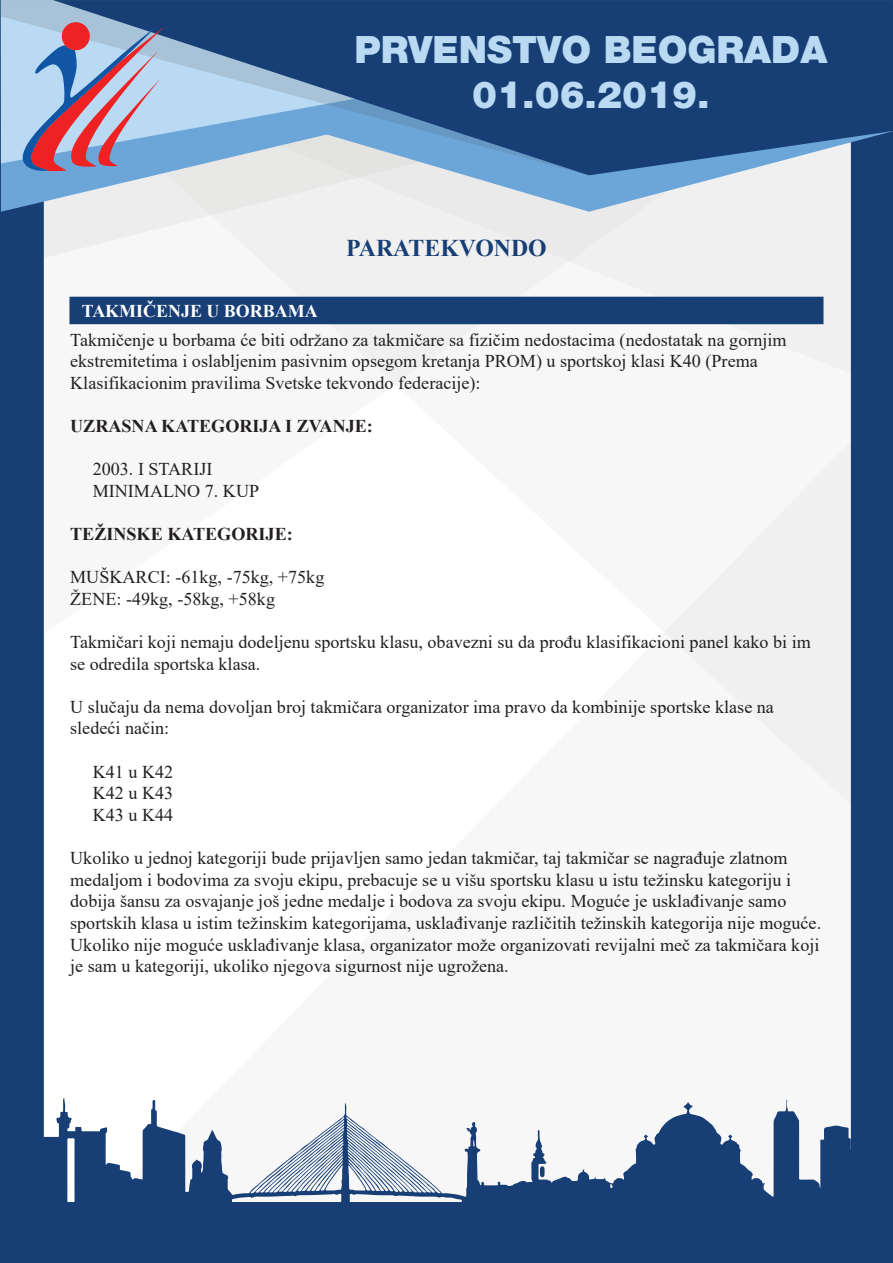
<style>
.page{position:relative;width:893px;height:1263px;background:#fff}
.page>*{position:absolute;margin:0;border:0;box-sizing:border-box;transform-origin:0 0}
.t1{font:900 37.5px/45px "Helvetica Neue LT Com";color:#b9daf2;text-align:center}
.t2{font:700 24px "Times New Roman";color:#173f75}
.t3{font:18px/21.6px "Times New Roman";color:#231f20}
.t4{font:700 18px "Times New Roman";color:#231f20}
.t5{font:700 18px "Times New Roman";color:#fff}
</style>
<div class="page">
<div style="left:1px;top:0;width:892px;height:1263px;background:#173f75"></div>
<div style="left:44px;top:804px;width:64px;height:294px;background:#fff"></div>
<div style="left:108px;top:804px;width:743px;height:294px;background:#f7f7f7"></div>
<div style="left:44px;top:374px;width:807px;height:430px;background:#f7f7f7"></div>
<div style="left:44px;top:212px;width:807px;height:162px;background:#f0f0f0"></div>
<svg style="left:1px;top:175px;width:850px;height:37px;background:#cbdae6"></svg>
<svg style="left:1px;top:0;width:52px;height:175px;background:#adcfe9"></svg>
<svg style="left:53px;top:0;width:840px;height:175px"></svg>
<svg style="left:23px;top:22px;width:141px;height:149px;background:#a69eba"></svg>
<svg style="left:43px;top:1098px;width:808px;height:104px;fill:#f7f7f7"></svg>
<svg style="left:540px;top:1166px;width:5px;height:11px"></svg>
<div style="left:69px;top:297px;width:754px;height:27px;background:#173f75"></div>
<h1 class="t1" style="left:354px;top:27px;width:474px">PRVENSTVO BEOGRADA<br>01.06.2019.</h1>
<h2 class="t2" style="left:346px;top:231px;width:202px">PARATEKVONDO</h2>
<p class="t5" style="left:82px;top:298px;width:237px">TAKMIČENJE U BORBAMA</p>
<p class="t3" style="left:70px;top:328px;width:718px">Takmičenje u borbama će biti održano za takmičare sa fizičim nedostacima (nedostatak na gornjim ekstremitetima i oslabljenim pasivnim opsegom kretanja PROM) u sportskoj klasi K40 (Prema<br>Klasifikacionim pravilima Svetske tekvondo federacije):</p>
<p class="t4" style="left:70px;top:413px;width:304px">UZRASNA KATEGORIJA I ZVANJE:</p>
<p class="t3" style="left:93px;top:458px;width:168px">2003. I STARIJI<br>MINIMALNO 7. KUP</p>
<p class="t4" style="left:70px;top:521px;width:224px">TEŽINSKE KATEGORIJE:</p>
<p class="t3" style="left:70px;top:566px;width:256px">MUŠKARCI: -61kg, -75kg, +75kg<br>ŽENE: -49kg, -58kg, +58kg</p>
<p class="t3" style="left:70px;top:631px;width:742px">Takmičari koji nemaju dodeljenu sportsku klasu, obavezni su da prođu klasifikacioni panel kako bi im se odredila sportska klasa.</p>
<p class="t3" style="left:70px;top:695px;width:705px">U slučaju da nema dovoljan broj takmičara organizator ima pravo da kombinije sportske klase na sledeći način:</p>
<p class="t3" style="left:93px;top:760px;width:82px;text-align:justify">K41 u K42<br>K42 u K43<br>K43 u K44</p>
<p class="t3" style="left:70px;top:847px;width:752px">Ukoliko u jednoj kategoriji bude prijavljen samo jedan takmičar, taj takmičar se nagrađuje zlatnom medaljom i bodovima za svoju ekipu, prebacuje se u višu sportsku klasu u istu težinsku kategoriju i dobija šansu za osvajanje još jedne medalje i bodova za svoju ekipu. Moguće je usklađivanje samo sportskih klasa u istim težinskim kategorijama, usklađivanje različitih težinskih kategorija nije moguće.<br>Ukoliko nije moguće usklađivanje klasa, organizator može organizovati revijalni meč za takmičara koji je sam u kategoriji, ukoliko njegova sigurnost nije ugrožena.</p>
</div>
